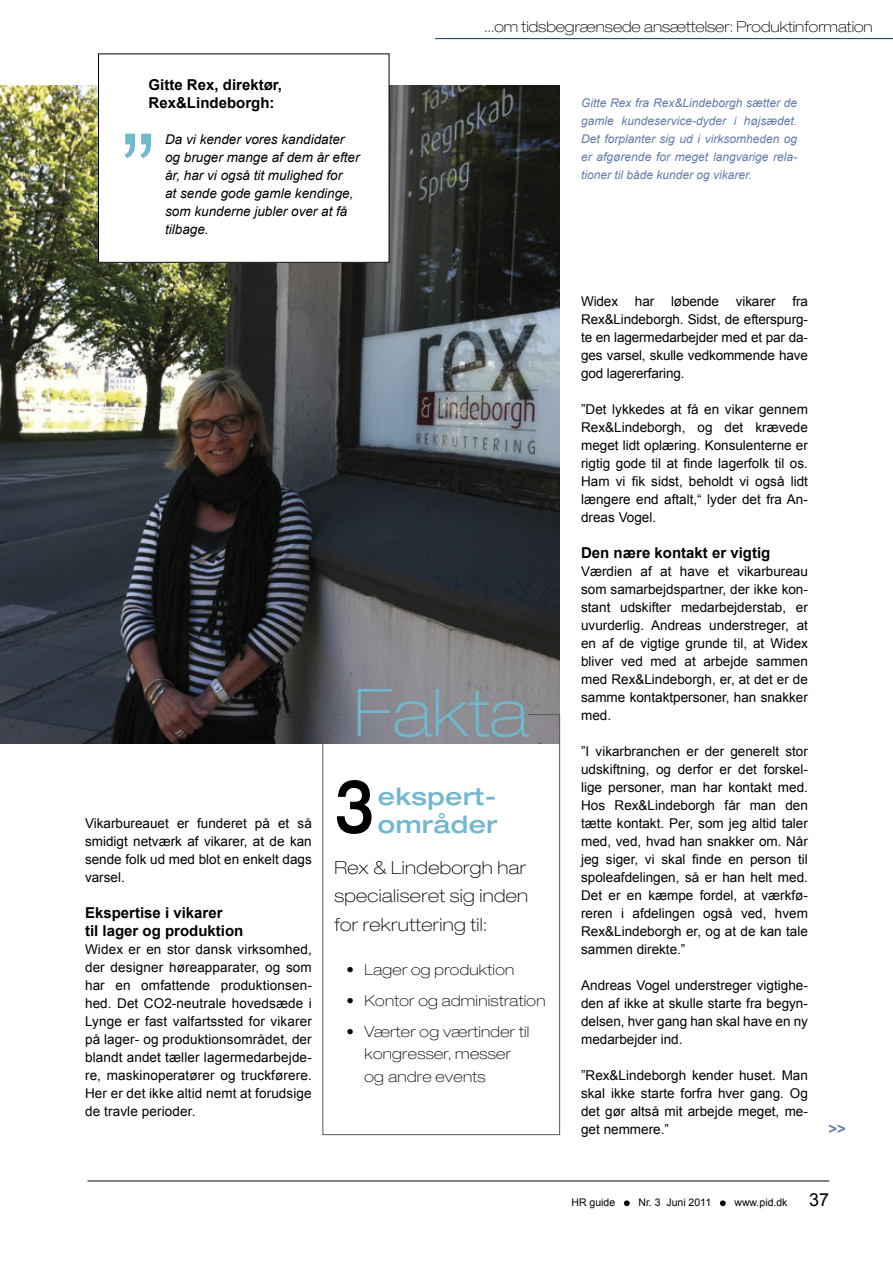
<style>
.page{position:relative;width:893px;height:1263px;background:#fff}
.page>*{position:absolute;margin:0;border:0;box-sizing:border-box;transform-origin:0 0}
.t1{font:105px "Arial";color:#70b8ce}
.t2{font:500 expanded 74.4px "Helvetica Neue LT Pro";color:#000;scale:.72 1}
.t3{font:100 expanded 66px "Helvetica Neue LT Pro";color:#70b8ce}
.t4{font:500 expanded 24px "Helvetica Neue LT Pro";letter-spacing:.02em;color:#70b8ce}
.t5{font:100 expanded 18px/28.5px "Helvetica Neue LT Pro";letter-spacing:.02em;color:#000;text-align:justify}
.t6{font:700 15px/18px "Arial";color:#000}
.t7{font:100 expanded 15px/22.5px "Helvetica Neue LT Pro";letter-spacing:.02em;color:#000}
.t8{font:100 expanded 15px "Helvetica Neue LT Pro";color:#000}
.t9{font:700 15px "Arial";color:#617bad}
.t10{font:13.5px/18px "Arial";color:#000;text-align:justify}
.t11{font:italic 13.5px/18px "Arial";color:#000}
.t12{font:italic 12px/18px "Arial";color:#617bad;text-align:justify}
.t13{font:10.5px "Arial";color:#000}
.s1{font-size:18px}
</style>
<div class="page">
<hr style="left:88px;top:1181px;width:741px;height:1px;background:#000">
<svg style="left:624px;top:1200px;width:6px;height:6px"></svg>
<svg style="left:720px;top:1200px;width:6px;height:6px"></svg>
<hr style="left:435px;top:38px;width:458px;height:1px;background:#003b69">
<img style="left:0;top:85px;width:560px;height:658px">
<svg style="left:322px;top:714px;width:238px;height:421px"></svg>
<div style="left:99px;top:54px;width:290px;height:208px;background:#fff"></div>
<p class="t6" style="left:149px;top:76px;width:135px">Gitte Rex, direktør,<br>Rex&amp;Lindeborgh:</p>
<p class="t11" style="left:165px;top:130px;width:196px">Da vi kender vores kandidater og bruger mange af dem år efter år, har vi også tit mulighed for<br>at sende gode gamle kendinge, som kunderne jubler over at få tilbage.</p>
<h1 class="t1" style="left:121px;top:104px;width:36px">”</h1>
<p class="t8" style="left:484px;top:18px;width:390px">...om tidsbegrænsede ansættelser: Produktinformation</p>
<p class="t12" style="left:581px;top:94px;width:218px">Gitte Rex fra Rex&amp;Lindeborgh sætter de gamle kundeservice-dyder i højsædet.<br>Det forplanter sig ud i virksomheden og er afgørende for meget langvarige rela&shy;tioner til både kunder og vikarer.</p>
<p class="t10" style="left:85px;top:814px;width:228px">Vikarbureauet er funderet på et så smidigt netværk af vikarer, at de kan sende folk ud med blot en enkelt dags varsel.</p>
<p class="t6" style="left:85px;top:904px;width:160px">Ekspertise i vikarer<br>til lager og produktion</p>
<p class="t10" style="left:85px;top:940px;width:228px">Widex er en stor dansk virksomhed, der designer høreapparater, og som har en omfattende produktionsen&shy;hed. Det CO2-neutrale hovedsæde i Lynge er fast valfartssted for vikarer på lager- og produktionsområdet, der blandt andet tæller lagermedarbejde&shy;re, maskinoperatører og truckførere.<br>Her er det ikke altid nemt at forudsige de travle perioder.</p>
<h3 class="t3" style="left:354px;top:672px;width:176px">Fakta</h3>
<h2 class="t2" style="left:334px;top:759px;width:56px">3</h2>
<h3 class="t4" style="left:378px;top:781px;width:120px">ekspert-</h3>
<h3 class="t4" style="left:378px;top:809px;width:121px">områder</h3>
<h3 class="t5" style="left:334px;top:853px;width:195px">Rex &amp; Lindeborgh har specialiseret sig inden for rekruttering til:</h3>
<p class="t7" style="left:346px;top:958px;width:169px">• Lager og produktion</p>
<p class="t7" style="left:346px;top:989px;width:201px">• Kontor og administration</p>
<p class="t7" style="left:364px;top:1020px;width:166px;text-indent:-18px">• Værter og værtinder til kongresser, messer og andre events</p>
<p class="t10" style="left:581px;top:292px;width:228px">Widex har løbende vikarer fra Rex&amp;Lindeborgh. Sidst, de efterspurg&shy;te en lagermedarbejder med et par da&shy;ges varsel, skulle vedkommende have god lagererfaring.</p>
<p class="t10" style="left:581px;top:400px;width:228px">”Det lykkedes at få en vikar gennem Rex&amp;Lindeborgh, og det krævede meget lidt oplæring. Konsulenterne er rigtig gode til at finde lagerfolk til os.<br>Ham vi fik sidst, beholdt vi også lidt længere end aftalt,“ lyder det fra An&shy;dreas Vogel.</p>
<p class="t6" style="left:581px;top:544px;width:191px">Den nære kontakt er vigtig</p>
<p class="t10" style="left:581px;top:562px;width:228px">Værdien af at have et vikarbureau som samarbejdspartner, der ikke kon&shy;stant udskifter medarbejderstab, er uvurderlig. Andreas understreger, at en af de vigtige grunde til, at Widex bliver ved med at arbejde sammen med Rex&amp;Lindeborgh, er, at det er de samme kontaktpersoner, han snakker med.</p>
<p class="t10" style="left:581px;top:742px;width:228px">”I vikarbranchen er der generelt stor udskiftning, og derfor er det forskel&shy;lige personer, man har kontakt med.<br>Hos Rex&amp;Lindeborgh får man den tætte kontakt. Per, som jeg altid taler med, ved, hvad han snakker om. Når jeg siger, vi skal finde en person til spoleafdelingen, så er han helt med.<br>Det er en kæmpe fordel, at værkfø&shy;reren i afdelingen også ved, hvem Rex&amp;Lindeborgh er, og at de kan tale sammen direkte.”</p>
<p class="t10" style="left:581px;top:976px;width:228px">Andreas Vogel understreger vigtighe&shy;den af ikke at skulle starte fra begyn&shy;delsen, hver gang han skal have en ny medarbejder ind.</p>
<p class="t10" style="left:581px;top:1066px;width:228px">”Rex&amp;Lindeborgh kender huset. Man skal ikke starte forfra hver gang. Og det gør altså mit arbejde meget, me&shy;get nemmere.”</p>
<p class="t9" style="left:828px;top:1119px;width:19px">&gt;&gt;</p>
<p class="t13" style="left:571px;top:1195px;width:45px">HR guide</p>
<p class="t13" style="left:638px;top:1195px;width:74px">Nr. 3 Juni 2011</p>
<p class="t13" style="left:734px;top:1195px;width:96px">www.pid.dk <span class="s1">37</span></p>
</div>
